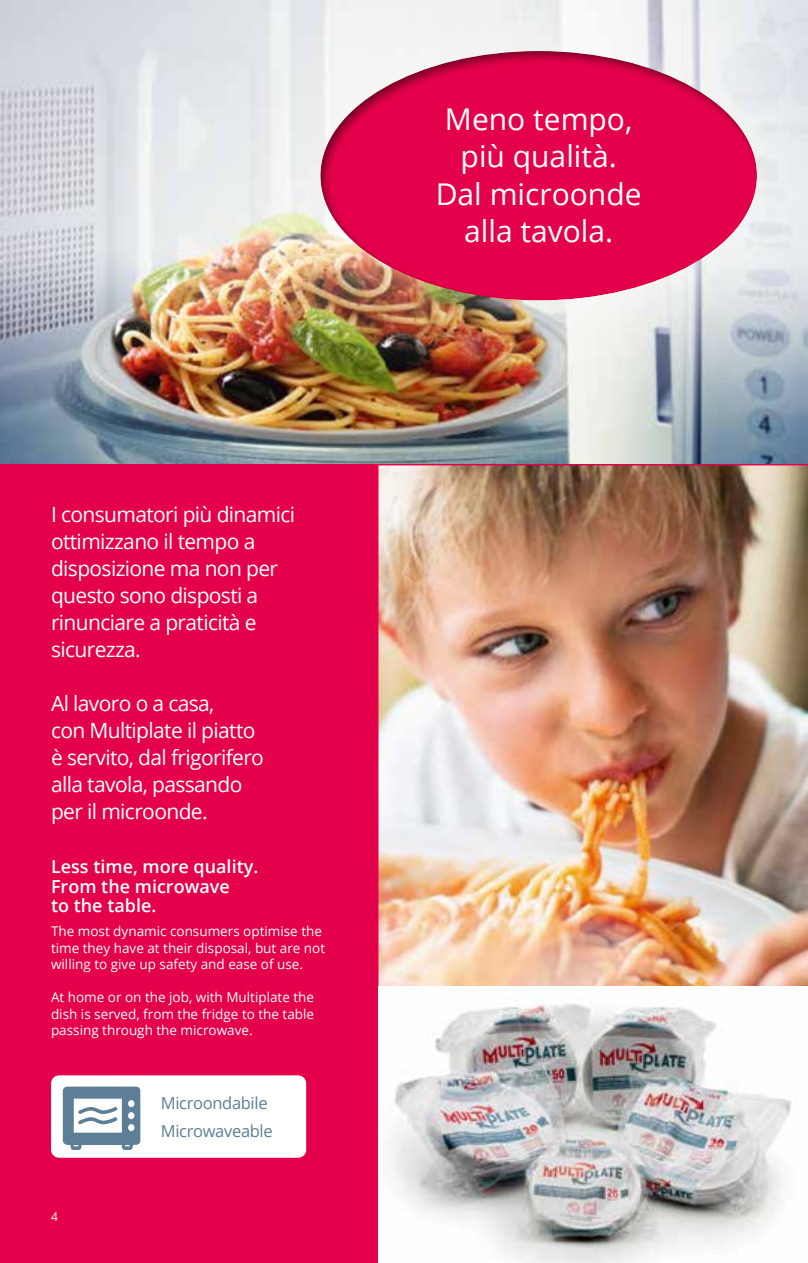
<style>
.page{position:relative;width:808px;height:1263px;background:#fff}
.page>*{position:absolute;margin:0;border:0;box-sizing:border-box;transform-origin:0 0}
.t1{font:30px/37.5px "Open Sans";color:#fff;text-align:center}
.t2{font:21px/27px "Open Sans";letter-spacing:-.03em;color:#fff}
.t3{font:600 18px/19.5px "Open Sans";color:#fff}
.t4{font:16.5px/28px "Open Sans";letter-spacing:-.02em;color:#5c7e96}
.t5{font:13.5px/16.5px "Open Sans";color:#fff}
.t6{font:12px "Open Sans";color:#fff}
</style>
<div class="page">
<div style="left:0;top:461px;width:808px;height:802px;background:#e5004b"></div>
<img style="left:0;top:0;width:808px;height:463px">
<div style="left:318px;top:48px;width:439px;height:254px;background:#000;opacity:.5"></div>
<img style="left:378px;top:465px;width:430px;height:521px">
<div style="left:51px;top:1075px;width:255px;height:83px;background:#fff;border-radius:8px"></div>
<svg style="left:63px;top:1086px;width:78px;height:64px"></svg>
<img style="left:378px;top:986px;width:430px;height:277px">
<p class="t2" style="left:51px;top:500px;width:246px">I consumatori più dinamici ottimizzano il tempo a disposizione ma non per questo sono disposti a rinunciare a praticità e sicurezza.</p>
<p class="t2" style="left:51px;top:689px;width:214px">Al lavoro o a casa,<br>con Multiplate il piatto è servito, dal frigorifero alla tavola, passando per il microonde.</p>
<p class="t3" style="left:51px;top:856px;width:209px">Less time, more quality.<br>From the microwave<br>to the table.</p>
<p class="t5" style="left:51px;top:923px;width:276px">The most dynamic consumers optimise the time they have at their disposal, but are not willing to give up safety and ease of use.</p>
<p class="t5" style="left:51px;top:989px;width:265px;text-align:justify">At home or on the job, with Multiplate the dish is served, from the fridge to the table passing through the microwave.</p>
<p class="t6" style="left:51px;top:1208px;width:8px">4</p>
<p class="t4" style="left:161px;top:1088px;width:113px">Microondabile<br>Microwaveable</p>
<h1 class="t1" style="left:436px;top:99px;width:207px">Meno tempo, più qualità.<br>Dal microonde alla tavola.</h1>
</div>
